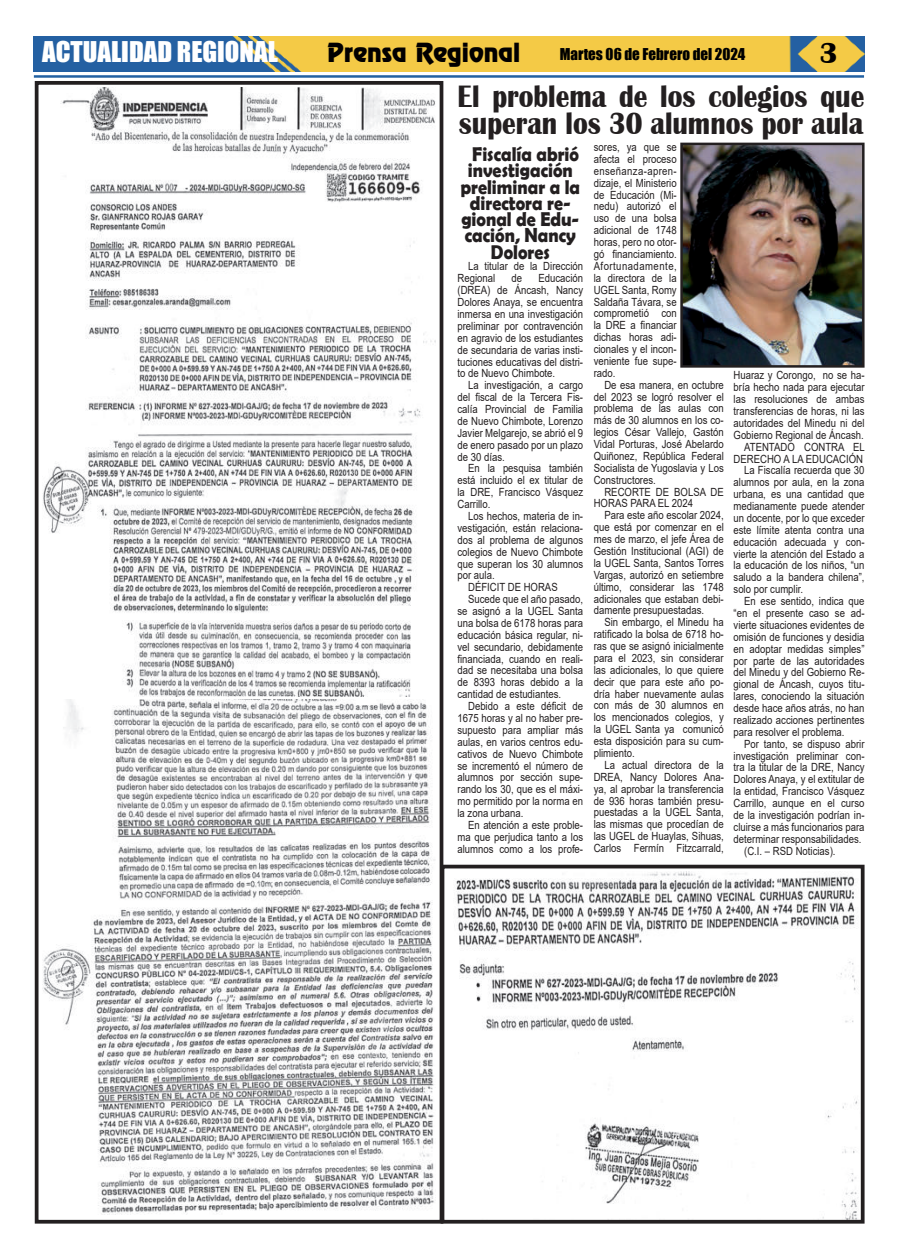
<style>
.page{position:relative;width:900px;height:1258px;background:#fff}
.page>*{position:absolute;margin:0;border:0;box-sizing:border-box;transform-origin:0 0}
.t1{font:700 31.88px/26.2px "Britannic";color:#231f20;scale:.86 1}
.t2{font:700 30px "Britannic";color:#020000}
.t3{font:26.25px "Impact";color:#fff}
.t4{font:23.75px "Renfrew Normal";color:#020000}
.t5{font:700 20px/16.2px "Berlin Sans FB Demi";color:#231f20;text-align:center;scale:.9 1}
.t6{font:15px "Impact";color:#000}
.t7{font:11.25px/11.9px "Arial";color:#231f20;text-align:justify;scale:.85 1}
</style>
<div class="page">
<hr style="left:34px;top:75px;width:830px;height:3px;background:#2361a2">
<img style="left:34px;top:36px;width:830px;height:36px">
<div style="left:35px;top:81px;width:408px;height:1142px;border:4px solid #231f20"></div>
<img style="left:43px;top:88px;width:393px;height:608px">
<img style="left:42px;top:699px;width:394px;height:515px">
<img style="left:454px;top:872px;width:404px;height:346px">
<div style="left:441px;top:865px;width:424px;height:358px;border:4px solid #231f20"></div>
<img style="left:684px;top:147px;width:177px;height:217px">
<div style="left:680px;top:143px;width:185px;height:225px;border:3px solid #231f20"></div>
<h3 class="t3" style="left:42px;top:40px;width:237px">ACTUALIDAD REGIONAL</h3>
<h3 class="t4" style="left:327px;top:42px;width:194px">Prensa Regional</h3>
<h3 class="t6" style="left:560px;top:47px;width:187px">Martes 06 de Febrero del 2024</h3>
<h2 class="t2" style="left:820px;top:38px;width:20px">3</h2>
<h1 class="t1" style="left:457px;top:84px;width:475px">El problema de los colegios que superan los 30 alumnos por aula</h1>
<h3 class="t5" style="left:460px;top:147px;width:135px">Fiscalía abrió investigación preliminar a la directora re&shy;gional de Edu&shy;cación, Nancy<br>Dolores</h3>
<p class="t7" style="left:457px;top:262px;width:149px;text-indent:11px">La titular de la Dirección<br>Regional</p>
<p class="t7" style="left:594px;top:142px;width:99px">sores, ya que se afecta el proceso enseñanza-apren&shy;dizaje, el Ministerio de Educación (Mi&shy;nedu) autorizó el uso de una bolsa adicional de 1748 horas, pero no otor&shy;gó financiamiento.<br>Afortunadamente, la directora de la UGEL Santa, Romy Saldaña Távara, se comprometió con la DRE a financiar dichas horas adi&shy;cionales y el incon&shy;veniente fue supe&shy;rado.</p>
<p class="t7" style="left:594px;top:380px;width:155px;text-indent:11px">De esa manera, en octubre del 2023 se logró resolver el problema de las aulas con más de 30 alumnos en los co&shy;legios César Vallejo, Gastón Vidal Porturas, José Abelardo Quiñonez, República Federal Socialista de Yugoslavia y Los Constructores.</p>
<p class="t7" style="left:594px;top:486px;width:155px;text-indent:11px">RECORTE DE BOLSA DE<br>HORAS PARA EL 2024</p>
<p class="t7" style="left:594px;top:509px;width:155px;text-indent:11px">Para este año escolar 2024, que está por comenzar en el mes de marzo, el jefe Área de Gestión Institucional (AGI) de la UGEL Santa, Santos Torres Vargas, autorizó en setiembre último, considerar las 1748 adicionales que estaban debi&shy;damente presupuestadas.</p>
<p class="t7" style="left:594px;top:616px;width:155px;text-indent:11px">Sin embargo, el Minedu ha ratificado la bolsa de 6718 ho&shy;ras que se asignó inicialmente para el 2023, sin considerar las adicionales, lo que quiere decir que para este año po&shy;dría haber nuevamente aulas con más de 30 alumnos en los mencionados colegios, y la UGEL Santa ya comunicó esta disposición para su cum&shy;plimiento.</p>
<p class="t7" style="left:594px;top:760px;width:155px;text-indent:11px">La actual directora de la DREA, Nancy Dolores Ana&shy;ya, al aprobar la transferencia de 936 horas también presu&shy;puestadas a la UGEL Santa, las mismas que procedían de las UGEL de Huaylas, Sihuas, Carlos Fermín Fitzcarrald,</p>
<p class="t7" style="left:457px;top:273px;width:149px;text-indent:81px">Educación (DREA) de Áncash, Nancy Dolores Anaya, se encuentra inmersa en una investigación preliminar por contravención en agravio de los estudiantes de secundaria de varias insti&shy;tuciones educativas del distri&shy;to de Nuevo Chimbote.</p>
<p class="t7" style="left:457px;top:380px;width:149px;text-indent:11px">La investigación, a cargo del fiscal de la Tercera Fis&shy;calía Provincial de Familia de Nuevo Chimbote, Lorenzo Javier Melgarejo, se abrió el 9 de enero pasado por un plazo de 30 días.</p>
<p class="t7" style="left:457px;top:464px;width:149px;text-indent:11px">En la pesquisa también está incluido el ex titular de la DRE, Francisco Vásquez Carrillo.</p>
<p class="t7" style="left:468px;top:511px;width:137px">Los hechos, materia de in-</p>
<p class="t7" style="left:457px;top:523px;width:149px">vestigación, están relaciona-</p>
<p class="t7" style="left:457px;top:535px;width:149px">dos al problema de algunos</p>
<p class="t7" style="left:457px;top:547px;width:149px">colegios de Nuevo Chimbote</p>
<p class="t7" style="left:457px;top:559px;width:149px">que superan los 30 alumnos</p>
<p class="t7" style="left:457px;top:571px;width:45px">por aula.</p>
<p class="t7" style="left:468px;top:581px;width:107px">DÉFICIT DE HORAS</p>
<p class="t7" style="left:468px;top:593px;width:137px">Sucede que el año pasado,</p>
<p class="t7" style="left:457px;top:605px;width:149px">se asignó a la UGEL Santa</p>
<p class="t7" style="left:457px;top:618px;width:149px">una bolsa de 6178 horas para</p>
<p class="t7" style="left:457px;top:630px;width:149px">educación básica regular, ni-</p>
<p class="t7" style="left:457px;top:642px;width:149px">vel secundario, debidamente</p>
<p class="t7" style="left:457px;top:653px;width:149px">financiada, cuando en reali-</p>
<p class="t7" style="left:457px;top:666px;width:149px">dad se necesitaba una bolsa</p>
<p class="t7" style="left:457px;top:677px;width:149px">de 8393 horas debido a la</p>
<p class="t7" style="left:457px;top:689px;width:123px">cantidad de estudiantes.</p>
<p class="t7" style="left:468px;top:700px;width:137px">Debido a este déficit de</p>
<p class="t7" style="left:457px;top:713px;width:149px">1675 horas y al no haber pre-</p>
<p class="t7" style="left:457px;top:725px;width:149px">supuesto para ampliar más</p>
<p class="t7" style="left:457px;top:737px;width:149px">aulas, en varios centros edu-</p>
<p class="t7" style="left:457px;top:749px;width:149px">cativos de Nuevo Chimbote</p>
<p class="t7" style="left:457px;top:761px;width:149px">se incrementó el número de</p>
<p class="t7" style="left:457px;top:772px;width:149px">alumnos por sección supe-</p>
<p class="t7" style="left:457px;top:784px;width:149px">rando los 30, que es el máxi-</p>
<p class="t7" style="left:457px;top:796px;width:149px">mo permitido por la norma en</p>
<p class="t7" style="left:457px;top:808px;width:79px">la zona urbana.</p>
<p class="t7" style="left:468px;top:820px;width:137px">En atención a este proble-</p>
<p class="t7" style="left:457px;top:832px;width:149px">ma que perjudica tanto a los</p>
<p class="t7" style="left:457px;top:844px;width:149px">alumnos como a los profe-</p>
<p class="t7" style="left:512px;top:273px;width:14px">de</p>
<p class="t7" style="left:734px;top:369px;width:156px">Huaraz y Corongo, no se ha-</p>
<p class="t7" style="left:734px;top:382px;width:156px">bría hecho nada para ejecutar</p>
<p class="t7" style="left:734px;top:394px;width:156px">las resoluciones de ambas</p>
<p class="t7" style="left:734px;top:406px;width:156px">transferencias de horas, ni las</p>
<p class="t7" style="left:734px;top:418px;width:156px">autoridades del Minedu ni del</p>
<p class="t7" style="left:734px;top:430px;width:155px">Gobierno Regional de Áncash.</p>
<p class="t7" style="left:744px;top:441px;width:144px">ATENTADO CONTRA EL</p>
<p class="t7" style="left:734px;top:453px;width:154px">DERECHO A LA EDUCACIÓN</p>
<p class="t7" style="left:744px;top:464px;width:143px">La Fiscalía recuerda que 30</p>
<p class="t7" style="left:734px;top:477px;width:156px">alumnos por aula, en la zona</p>
<p class="t7" style="left:734px;top:489px;width:156px">urbana, es una cantidad que</p>
<p class="t7" style="left:734px;top:501px;width:156px">medianamente puede atender</p>
<p class="t7" style="left:734px;top:513px;width:156px">un docente, por lo que exceder</p>
<p class="t7" style="left:734px;top:525px;width:156px">este límite atenta contra una</p>
<p class="t7" style="left:734px;top:537px;width:156px">educación adecuada y con-</p>
<p class="t7" style="left:734px;top:549px;width:156px">vierte la atención del Estado a</p>
<p class="t7" style="left:734px;top:559px;width:156px">la educación de los niños, “un</p>
<p class="t7" style="left:734px;top:572px;width:156px">saludo a la bandera chilena”,</p>
<p class="t7" style="left:734px;top:584px;width:83px">solo por cumplir.</p>
<p class="t7" style="left:744px;top:596px;width:143px">En ese sentido, indica que</p>
<p class="t7" style="left:734px;top:607px;width:156px">“en el presente caso se ad-</p>
<p class="t7" style="left:734px;top:620px;width:156px">vierte situaciones evidentes de</p>
<p class="t7" style="left:734px;top:632px;width:156px">omisión de funciones y desidia</p>
<p class="t7" style="left:734px;top:644px;width:156px">en adoptar medidas simples”</p>
<p class="t7" style="left:734px;top:656px;width:156px">por parte de las autoridades</p>
<p class="t7" style="left:734px;top:668px;width:156px">del Minedu y del Gobierno Re-</p>
<p class="t7" style="left:734px;top:679px;width:156px">gional de Áncash, cuyos titu-</p>
<p class="t7" style="left:734px;top:691px;width:156px">lares, conociendo la situación</p>
<p class="t7" style="left:734px;top:702px;width:156px">desde hace años atrás, no han</p>
<p class="t7" style="left:734px;top:715px;width:156px">realizado acciones pertinentes</p>
<p class="t7" style="left:734px;top:727px;width:132px">para resolver el problema.</p>
<p class="t7" style="left:744px;top:739px;width:143px">Por tanto, se dispuso abrir</p>
<p class="t7" style="left:734px;top:751px;width:156px">investigación preliminar con-</p>
<p class="t7" style="left:734px;top:763px;width:156px">tra la titular de la DRE, Nancy</p>
<p class="t7" style="left:734px;top:774px;width:156px">Dolores Anaya, y el extitular de</p>
<p class="t7" style="left:734px;top:785px;width:156px">la entidad, Francisco Vásquez</p>
<p class="t7" style="left:734px;top:798px;width:156px">Carrillo, aunque en el curso</p>
<p class="t7" style="left:734px;top:810px;width:156px">de la investigación podrían in-</p>
<p class="t7" style="left:734px;top:822px;width:156px">cluirse a más funcionarios para</p>
<p class="t7" style="left:734px;top:834px;width:152px">determinar responsabilidades.</p>
<p class="t7" style="left:744px;top:845px;width:109px">(C.I. – RSD Noticias).</p>
</div>
